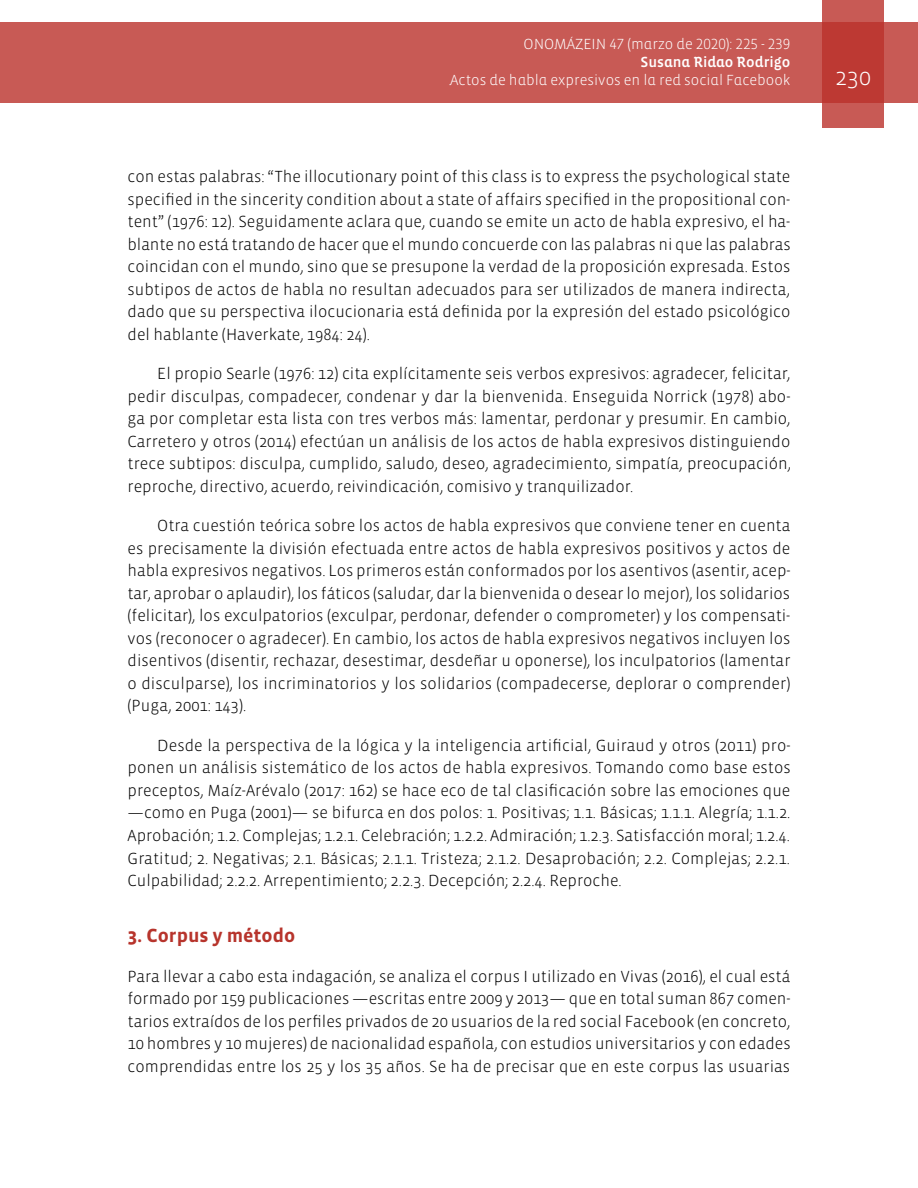
<style>
.page{position:relative;width:918px;height:1188px;background:#fff}
.page>*{position:absolute;margin:0;border:0;box-sizing:border-box;transform-origin:0 0}
.t1{font:300 24px "Vista Sans";color:#fff}
.t2{font:700 19.5px "Vista Sans";color:#b7342c}
.t3{font:300 16.5px/22.5px "Vista Sans";color:#000;text-align:justify}
.t4{font:300 15px "Vista Sans Alt";color:#fff}
.t5{font:15px "Vista Sans Alt Med";color:#fff}
</style>
<div class="page">
<div style="left:0;top:23px;width:918px;height:80px;background:#c85a55"></div>
<svg style="left:822px;top:0;width:62px;height:128px;background:#c1453f"></svg>
<p class="t4" style="left:524px;top:37px;width:268px">ONOMÁZEIN 47 (marzo de 2020): 225 - 239</p>
<p class="t5" style="left:640px;top:55px;width:151px">Susana Ridao Rodrigo</p>
<p class="t4" style="left:450px;top:73px;width:342px">Actos de habla expresivos en la red social Facebook</p>
<h1 class="t1" style="left:835px;top:65px;width:37px">230</h1>
<p class="t3" style="left:128px;top:166px;width:665px">con estas palabras: “The illocutionary point of this class is to express the psychological state specified in the sincerity condition about a state of affairs specified in the propositional con&shy;tent” (1976: 12). Seguidamente aclara que, cuando se emite un acto de habla expresivo, el ha&shy;blante no está tratando de hacer que el mundo concuerde con las palabras ni que las palabras coincidan con el mundo, sino que se presupone la verdad de la proposición expresada. Estos subtipos de actos de habla no resultan adecuados para ser utilizados de manera indirecta, dado que su perspectiva ilocucionaria está definida por la expresión del estado psicológico del hablante (Haverkate, 1984: 24).</p>
<p class="t3" style="left:128px;top:363px;width:665px;text-indent:30px">El propio Searle (1976: 12) cita explícitamente seis verbos expresivos: agradecer, felicitar, pedir disculpas, compadecer, condenar y dar la bienvenida. Enseguida Norrick (1978) abo&shy;ga por completar esta lista con tres verbos más: lamentar, perdonar y presumir. En cambio, Carretero y otros (2014) efectúan un análisis de los actos de habla expresivos distinguiendo trece subtipos: disculpa, cumplido, saludo, deseo, agradecimiento, simpatía, preocupación, reproche, directivo, acuerdo, reivindicación, comisivo y tranquilizador.</p>
<p class="t3" style="left:128px;top:515px;width:665px;text-indent:30px">Otra cuestión teórica sobre los actos de habla expresivos que conviene tener en cuenta es precisamente la división efectuada entre actos de habla expresivos positivos y actos de habla expresivos negativos. Los primeros están conformados por los asentivos (asentir, acep&shy;tar, aprobar o aplaudir), los fáticos (saludar, dar la bienvenida o desear lo mejor), los solidarios (felicitar), los exculpatorios (exculpar, perdonar, defender o comprometer) y los compensati&shy;vos (reconocer o agradecer). En cambio, los actos de habla expresivos negativos incluyen los disentivos (disentir, rechazar, desestimar, desdeñar u oponerse), los inculpatorios (lamentar o disculparse), los incriminatorios y los solidarios (compadecerse, deplorar o comprender) (Puga, 2001: 143).</p>
<p class="t3" style="left:128px;top:735px;width:665px;text-indent:30px">Desde la perspectiva de la lógica y la inteligencia artificial, Guiraud y otros (2011) pro&shy;ponen un análisis sistemático de los actos de habla expresivos. Tomando como base estos preceptos, Maíz-Arévalo (2017: 162) se hace eco de tal clasificación sobre las emociones que —como en Puga (2001)— se bifurca en dos polos: 1. Positivas; 1.1. Básicas; 1.1.1. Alegría; 1.1.2.<br>Aprobación; 1.2. Complejas; 1.2.1. Celebración; 1.2.2. Admiración; 1.2.3. Satisfacción moral; 1.2.4.<br>Gratitud; 2. Negativas; 2.1. Básicas; 2.1.1. Tristeza; 2.1.2. Desaprobación; 2.2. Complejas; 2.2.1.<br>Culpabilidad; 2.2.2. Arrepentimiento; 2.2.3. Decepción; 2.2.4. Reproche.</p>
<p class="t2" style="left:128px;top:926px;width:169px">3. Corpus y método</p>
<p class="t3" style="left:128px;top:965px;width:665px">Para llevar a cabo esta indagación, se analiza el corpus I utilizado en Vivas (2016), el cual está formado por 159 publicaciones —escritas entre 2009 y 2013— que en total suman 867 comen&shy;tarios extraídos de los perfiles privados de 20 usuarios de la red social Facebook (en concreto, 10 hombres y 10 mujeres) de nacionalidad española, con estudios universitarios y con edades comprendidas entre los 25 y los 35 años. Se ha de precisar que en este corpus las usuarias</p>
</div>
